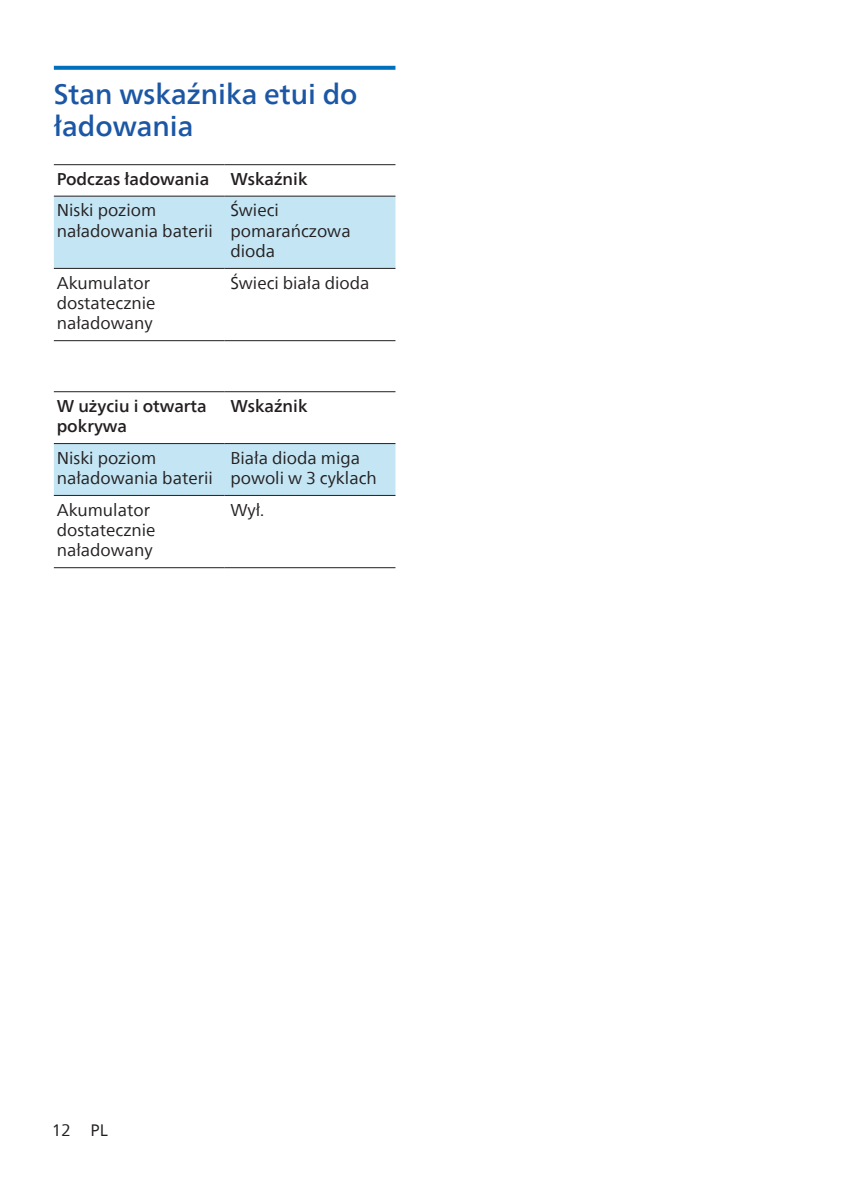
<style>
.page{position:relative;width:842px;height:1191px;background:#fff}
.page>*{position:absolute;margin:0;border:0;box-sizing:border-box;transform-origin:0 0}
.heading2{font:500 28px/32px "Neue Frutiger World";color:#1c57a5}
.Body_Text{font:17px/20.4px "Neue Frutiger World";color:#231f20}
.Body_Text-2{font:500 17px/20.4px "Neue Frutiger World";color:#231f20}
.t1{font:16.4px "Neue Frutiger World";color:#231f20}
</style>
<div class="page">
<svg style="left:54px;top:66px;width:341px;height:4px"></svg>
<svg style="left:54px;top:197px;width:341px;height:298px"></svg>
<hr style="left:54px;top:164px;width:171px;height:1px;background:#231f20">
<hr style="left:225px;top:164px;width:170px;height:1px;background:#231f20">
<hr style="left:54px;top:196px;width:171px;height:1px;background:#231f20">
<hr style="left:225px;top:196px;width:170px;height:1px;background:#231f20">
<hr style="left:54px;top:268px;width:171px;height:1px;background:#231f20">
<hr style="left:225px;top:268px;width:170px;height:1px;background:#231f20">
<hr style="left:54px;top:340px;width:171px;height:1px;background:#231f20">
<hr style="left:225px;top:340px;width:170px;height:1px;background:#231f20">
<hr style="left:54px;top:391px;width:171px;height:1px;background:#231f20">
<hr style="left:225px;top:391px;width:170px;height:1px;background:#231f20">
<hr style="left:54px;top:443px;width:171px;height:1px;background:#231f20">
<hr style="left:225px;top:443px;width:170px;height:1px;background:#231f20">
<hr style="left:54px;top:495px;width:171px;height:1px;background:#231f20">
<hr style="left:225px;top:495px;width:170px;height:1px;background:#231f20">
<hr style="left:54px;top:567px;width:171px;height:1px;background:#231f20">
<hr style="left:225px;top:567px;width:170px;height:1px;background:#231f20">
<p class="heading2" style="left:54px;top:78px;width:305px">Stan wskaźnika etui do ładowania</p>
<p class="Body_Text-2" style="left:57px;top:169px;width:154px">Podczas ładowania</p>
<p class="Body_Text-2" style="left:230px;top:169px;width:79px">Wskaźnik</p>
<p class="Body_Text" style="left:57px;top:200px;width:158px">Niski poziom naładowania baterii</p>
<p class="Body_Text" style="left:230px;top:200px;width:122px">Świeci pomarańczowa dioda</p>
<p class="Body_Text" style="left:57px;top:273px;width:100px">Akumulator dostatecznie naładowany</p>
<p class="Body_Text" style="left:230px;top:273px;width:141px">Świeci biała dioda</p>
<p class="Body_Text-2" style="left:57px;top:396px;width:151px">W użyciu i otwarta pokrywa</p>
<p class="Body_Text-2" style="left:230px;top:396px;width:79px">Wskaźnik</p>
<p class="Body_Text" style="left:57px;top:448px;width:158px">Niski poziom naładowania baterii</p>
<p class="Body_Text" style="left:230px;top:448px;width:148px">Biała dioda miga powoli w 3 cyklach</p>
<p class="Body_Text" style="left:57px;top:499px;width:100px">Akumulator dostatecznie naładowany</p>
<p class="Body_Text" style="left:230px;top:499px;width:35px">Wył.</p>
<p class="t1" style="left:52px;top:1117px;width:58px">12 PL</p>
</div>
